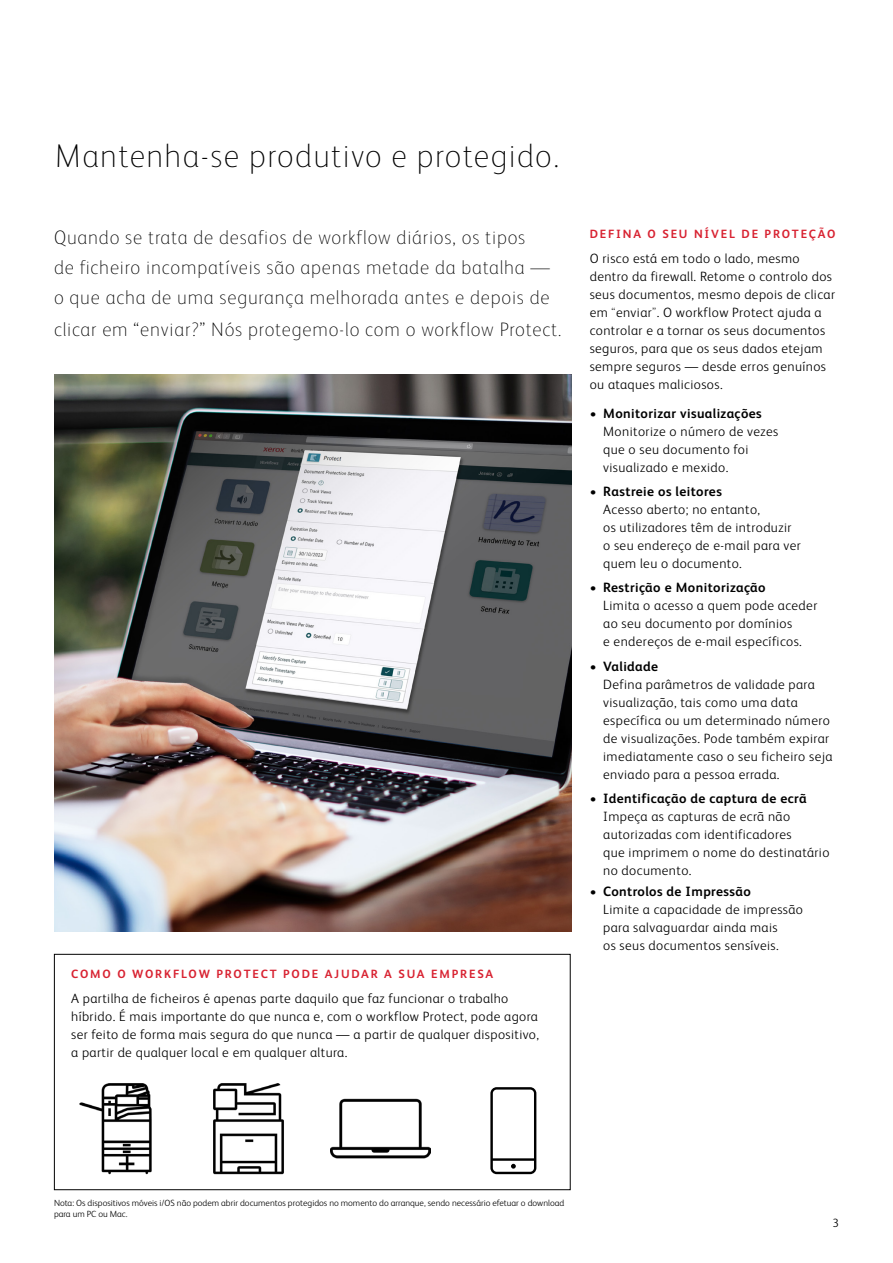
<style>
.page{position:relative;width:893px;height:1263px;background:#fff}
.page>*{position:absolute;margin:0;border:0;box-sizing:border-box;transform-origin:0 0}
.t1{font:100 33px "Xerox Sans";letter-spacing:.04em;color:#000}
.t2{font:100 19.5px/30.5px "Xerox Sans";letter-spacing:.04em;color:#000}
.t3{font:300 13.5px/18px "Xerox Sans";letter-spacing:.03em;color:#000}
.t4{font:700 13.5px "Xerox Sans";letter-spacing:.03em;color:#000}
.t5{font:700 12px "Xerox Sans";letter-spacing:.15em;color:#d82231}
.t6{font:300 12px "Xerox Sans";color:#000}
.t7{font:300 9px/10.8px "Xerox Sans";color:#000}
.s1{font-weight:100}
</style>
<div class="page">
<img style="left:55px;top:374px;width:517px;height:557px">
<div style="left:54px;top:954px;width:517px;height:236px;border:1px solid #000"></div>
<img style="left:79px;top:1083px;width:73px;height:92px">
<img style="left:213px;top:1083px;width:71px;height:92px">
<img style="left:331px;top:1098px;width:100px;height:61px">
<svg style="left:490px;top:1087px;width:46px;height:87px"></svg>
<h1 class="t1" style="left:55px;top:134px;width:506px">Mantenha-se produtivo e protegido.</h1>
<h2 class="t2" style="left:54px;top:221px;width:509px">Quando se trata de desafios de workflow diários, os tipos<br>de ficheiro incompatíveis são apenas metade da batalha — o que acha de uma segurança melhorada antes e depois de clicar em “enviar?” Nós protegemo-lo com o workflow Protect.</h2>
<p class="t5" style="left:590px;top:226px;width:247px">DEFINA O SEU NÍVEL DE PROTEÇÃO</p>
<p class="t3" style="left:590px;top:248px;width:247px">O risco está em todo o lado, mesmo dentro da firewall. Retome o controlo dos seus documentos, mesmo depois de clicar em <span class="s1">“</span>enviar<span class="s1">”</span>. O workflow Protect ajuda a controlar e a tornar os seus documentos seguros, para que os seus dados etejam sempre seguros — desde erros genuínos ou ataques maliciosos.</p>
<p class="t4" style="left:590px;top:404px;width:174px">• Monitorizar visualizações</p>
<p class="t3" style="left:603px;top:421px;width:177px">Monitorize o número de vezes que o seu documento foi visualizado e mexido.</p>
<p class="t4" style="left:590px;top:482px;width:134px">• Rastreie os leitores</p>
<p class="t3" style="left:603px;top:500px;width:199px">Acesso aberto; no entanto,<br>os utilizadores têm de introduzir o seu endereço de e-mail para ver quem leu o documento.</p>
<p class="t4" style="left:590px;top:578px;width:177px">• Restrição e Monitorização</p>
<p class="t3" style="left:603px;top:596px;width:216px">Limita o acesso a quem pode aceder ao seu documento por domínios<br>e endereços de e-mail específicos.</p>
<p class="t4" style="left:590px;top:657px;width:70px">• Validade</p>
<p class="t3" style="left:603px;top:675px;width:231px">Defina parâmetros de validade para visualização, tais como uma data específica ou um determinado número de visualizações. Pode também expirar imediatamente caso o seu ficheiro seja enviado para a pessoa errada.</p>
<p class="t4" style="left:590px;top:789px;width:218px">• Identificação de captura de ecrã</p>
<p class="t3" style="left:603px;top:807px;width:228px">Impeça as capturas de ecrã não autorizadas com identificadores<br>que imprimem o nome do destinatário no documento.</p>
<p class="t4" style="left:590px;top:882px;width:163px">• Controlos de Impressão</p>
<p class="t3" style="left:603px;top:899px;width:201px">Limite a capacidade de impressão para salvaguardar ainda mais<br>os seus documentos sensíveis.</p>
<p class="t5" style="left:71px;top:966px;width:424px">COMO O WORKFLOW PROTECT PODE AJUDAR A SUA EMPRESA</p>
<p class="t3" style="left:71px;top:988px;width:469px">A partilha de ficheiros é apenas parte daquilo que faz funcionar o trabalho híbrido. É mais importante do que nunca e, com o workflow Protect, pode agora ser feito de forma mais segura do que nunca — a partir de qualquer dispositivo, a partir de qualquer local e em qualquer altura.</p>
<p class="t7" style="left:54px;top:1197px;width:512px">Nota: Os dispositivos móveis i/OS não podem abrir documentos protegidos no momento do arranque, sendo necessário efetuar o download para um PC ou Mac.</p>
<p class="t6" style="left:832px;top:1214px;width:8px">3</p>
</div>
